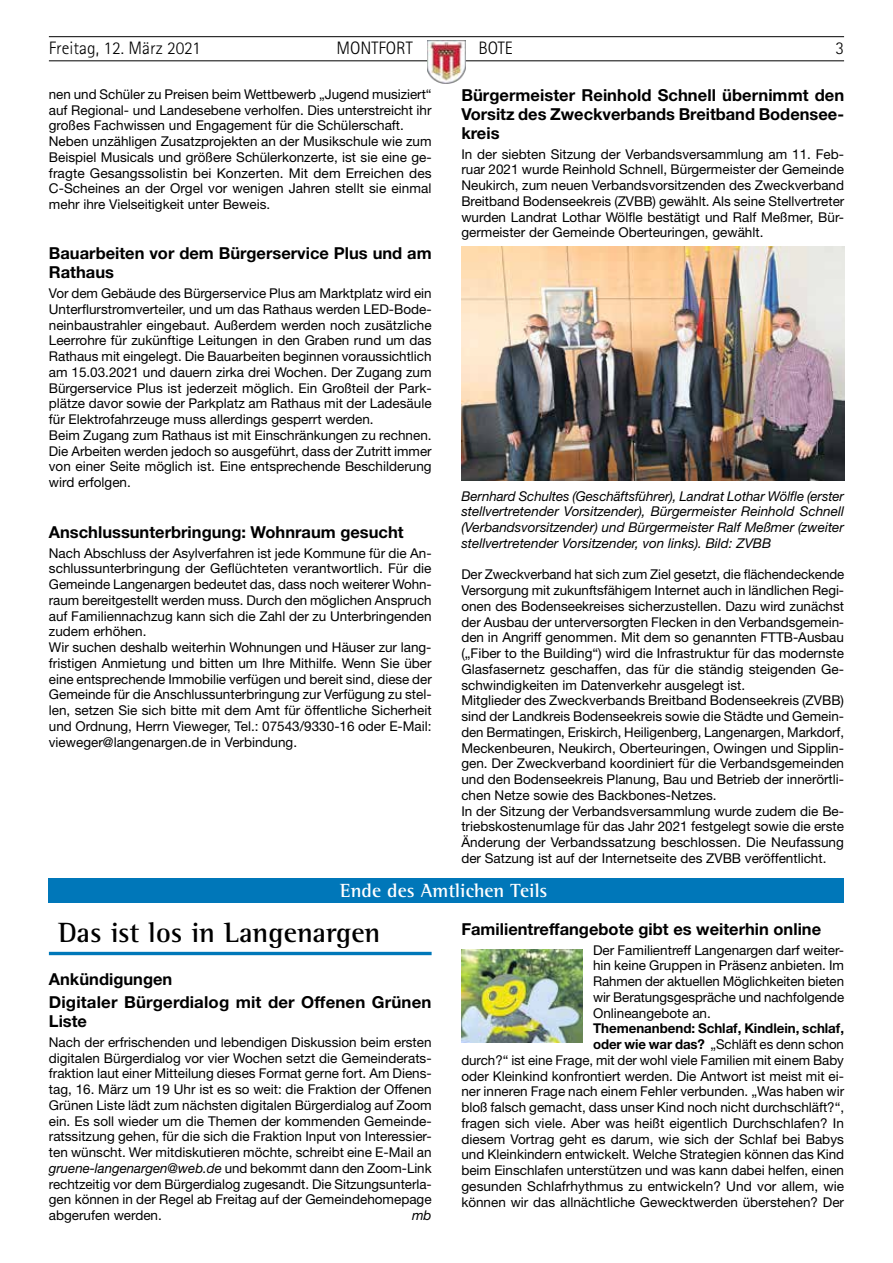
<style>
.page{position:relative;width:893px;height:1263px;background:#fff}
.page>*{position:absolute;margin:0;border:0;box-sizing:border-box;transform-origin:0 0}
.t1{font:700 28.5px "Rotis Semi Serif Std";color:#000}
.t2{font:700 19.5px "Rotis Semi Serif Std";color:#fff}
.t3{font:300 18px "Rotis Sans Serif Std";color:#000}
.t4{font:700 16.5px/18.8px "Helvetica Neue LT Std";color:#000}
.t5{font:13.5px/15.8px "Helvetica Neue LT Std";color:#000}
.t6{font:italic 13.5px/15.8px "Helvetica Neue LT Std";color:#000;text-align:justify}
.s1{font-style:italic}
.s2{font-weight:700}
</style>
<div class="page">
<hr style="left:49px;top:36px;width:795px;height:1px;background:#000">
<hr style="left:49px;top:60px;width:795px;height:1px;background:#000">
<img style="left:427px;top:40px;width:39px;height:43px">
<img style="left:461px;top:246px;width:383px;height:235px">
<div style="left:49px;top:878px;width:795px;height:24px;background:#0077b9"></div>
<hr style="left:49px;top:952px;width:383px;height:3px;background:#0078b9">
<img style="left:461px;top:949px;width:121px;height:93px">
<h3 class="t3" style="left:49px;top:38px;width:153px">Freitag, 12. März 2021</h3>
<h3 class="t3" style="left:336px;top:38px;width:78px">MONTFORT</h3>
<h3 class="t3" style="left:479px;top:38px;width:36px">BOTE</h3>
<h3 class="t3" style="left:835px;top:38px;width:10px">3</h3>
<p class="t5" style="left:49px;top:86px;width:384px">nen und Schüler zu Preisen beim Wettbewerb „Jugend musiziert“ auf Regional- und Landesebene verholfen. Dies unterstreicht ihr großes Fachwissen und Engagement für die Schülerschaft.<br>Neben unzähligen Zusatzprojekten an der Musikschule wie zum Beispiel Musicals und größere Schülerkonzerte, ist sie eine ge&shy;fragte Gesangssolistin bei Konzerten. Mit dem Erreichen des C-Scheines an der Orgel vor wenigen Jahren stellt sie einmal mehr ihre Vielseitigkeit unter Beweis.</p>
<p class="t4" style="left:49px;top:244px;width:384px">Bauarbeiten vor dem Bürgerservice Plus und am<br>Rathaus</p>
<p class="t5" style="left:49px;top:285px;width:384px">Vor dem Gebäude des Bürgerservice Plus am Marktplatz wird ein Unterflurstromverteiler, und um das Rathaus werden LED-Bode&shy;neinbaustrahler eingebaut. Außerdem werden noch zusätzliche Leerrohre für zukünftige Leitungen in den Graben rund um das Rathaus mit eingelegt. Die Bauarbeiten beginnen voraussichtlich am 15.03.2021 und dauern zirka drei Wochen. Der Zugang zum Bürgerservice Plus ist jederzeit möglich. Ein Großteil der Park&shy;plätze davor sowie der Parkplatz am Rathaus mit der Ladesäule für Elektrofahrzeuge muss allerdings gesperrt werden.<br>Beim Zugang zum Rathaus ist mit Einschränkungen zu rechnen.<br>Die Arbeiten werden jedoch so ausgeführt, dass der Zutritt immer von einer Seite möglich ist. Eine entsprechende Beschilderung wird erfolgen.</p>
<p class="t4" style="left:49px;top:522px;width:356px">Anschlussunterbringung: Wohnraum gesucht</p>
<p class="t5" style="left:49px;top:545px;width:384px">Nach Abschluss der Asylverfahren ist jede Kommune für die An&shy;schlussunterbringung der Geflüchteten verantwortlich. Für die Gemeinde Langenargen bedeutet das, dass noch weiterer Wohn&shy;raum bereitgestellt werden muss. Durch den möglichen Anspruch auf Familiennachzug kann sich die Zahl der zu Unterbringenden zudem erhöhen.<br>Wir suchen deshalb weiterhin Wohnungen und Häuser zur lang&shy;fristigen Anmietung und bitten um Ihre Mithilfe. Wenn Sie über eine entsprechende Immobilie verfügen und bereit sind, diese der Gemeinde für die Anschlussunterbringung zur Verfügung zu stel&shy;len, setzen Sie sich bitte mit dem Amt für öffentliche Sicherheit und Ordnung, Herrn Vieweger, Tel.: 07543/9330-16 oder E-Mail: vieweger@langenargen.de in Verbindung.</p>
<p class="t4" style="left:461px;top:85px;width:384px;text-align:justify">Bürgermeister Reinhold Schnell übernimmt den Vorsitz des Zweckverbands Breitband Bodensee&shy;kreis</p>
<p class="t5" style="left:461px;top:146px;width:384px;text-align:justify">In der siebten Sitzung der Verbandsversammlung am 11. Feb&shy;ruar 2021 wurde Reinhold Schnell, Bürgermeister der Gemeinde Neukirch, zum neuen Verbandsvorsitzenden des Zweckverband Breitband Bodenseekreis (ZVBB) gewählt. Als seine Stellvertreter wurden Landrat Lothar Wölfle bestätigt und Ralf Meßmer, Bür&shy;germeister der Gemeinde Oberteuringen, gewählt.</p>
<p class="t6" style="left:461px;top:488px;width:384px">Bernhard Schultes (Geschäftsführer), Landrat Lothar Wölfle (erster stellvertretender Vorsitzender), Bürgermeister Reinhold Schnell (Verbandsvorsitzender) und Bürgermeister Ralf Meßmer (zweiter stellvertretender Vorsitzender, von links). Bild: ZVBB</p>
<p class="t5" style="left:461px;top:566px;width:384px">Der Zweckverband hat sich zum Ziel gesetzt, die flächendeckende Versorgung mit zukunftsfähigem Internet auch in ländlichen Regi&shy;onen des Bodenseekreises sicherzustellen. Dazu wird zunächst der Ausbau der unterversorgten Flecken in den Verbandsgemein&shy;den in Angriff genommen. Mit dem so genannten FTTB-Ausbau („Fiber to the Building“) wird die Infrastruktur für das modernste Glasfasernetz geschaffen, das für die ständig steigenden Ge&shy;schwindigkeiten im Datenverkehr ausgelegt ist.<br>Mitglieder des Zweckverbands Breitband Bodenseekreis (ZVBB) sind der Landkreis Bodenseekreis sowie die Städte und Gemein&shy;den Bermatingen, Eriskirch, Heiligenberg, Langenargen, Markdorf, Meckenbeuren, Neukirch, Oberteuringen, Owingen und Sipplin&shy;gen. Der Zweckverband koordiniert für die Verbandsgemeinden und den Bodenseekreis Planung, Bau und Betrieb der innerörtli&shy;chen Netze sowie des Backbones-Netzes.<br>In der Sitzung der Verbandsversammlung wurde zudem die Be&shy;triebskostenumlage für das Jahr 2021 festgelegt sowie die erste Änderung der Verbandssatzung beschlossen. Die Neufassung der Satzung ist auf der Internetseite des ZVBB veröffentlicht.</p>
<h2 class="t2" style="left:340px;top:878px;width:208px">Ende des Amtlichen Teils</h2>
<h1 class="t1" style="left:58px;top:916px;width:323px">Das ist los in Langenargen</h1>
<p class="t4" style="left:49px;top:967px;width:384px;line-height:23px">Ankündigungen<br>Digitaler Bürgerdialog mit der Offenen Grünen</p>
<p class="t4" style="left:49px;top:1011px;width:40px">Liste</p>
<p class="t5" style="left:49px;top:1034px;width:384px;text-align:justify">Nach der erfrischenden und lebendigen Diskussion beim ersten digitalen Bürgerdialog vor vier Wochen setzt die Gemeinderats&shy;fraktion laut einer Mitteilung dieses Format gerne fort. Am Diens&shy;tag, 16. März um 19 Uhr ist es so weit: die Fraktion der Offenen Grünen Liste lädt zum nächsten digitalen Bürgerdialog auf Zoom ein. Es soll wieder um die Themen der kommenden Gemeinde&shy;ratssitzung gehen, für die sich die Fraktion Input von Interessier&shy;ten wünscht. Wer mitdiskutieren möchte, schreibt eine E-Mail an <span class="s1">gruene-langenargen@web.de</span> und bekommt dann den Zoom-Link rechtzeitig vor dem Bürgerdialog zugesandt. Die Sitzungsunterla&shy;gen können in der Regel ab Freitag auf der Gemeindehomepage abgerufen werden.</p>
<p class="t4" style="left:461px;top:919px;width:361px">Familientreffangebote gibt es weiterhin online</p>
<p class="t5" style="left:593px;top:942px;width:253px;text-align:justify">Der Familientreff Langenargen darf weiter&shy;hin keine Gruppen in Präsenz anbieten. Im Rahmen der aktuellen Möglichkeiten bieten wir Beratungsgespräche und nachfolgende Onlineangebote an.</p>
<p class="t5" style="left:461px;top:1020px;width:384px;text-align:right"><span class="s2">Themenanbend: Schlaf, Kindlein, schlaf,<br>oder wie war das?</span> „Schläft es denn schon<br>durch?“ ist eine Frage, mit der wohl viele Familien mit einem Baby oder Kleinkind konfrontiert werden. Die Antwort ist meist mit ei&shy;ner inneren Frage nach einem Fehler verbunden. „Was haben wir bloß falsch gemacht, dass unser Kind noch nicht durchschläft?“, fragen sich viele. Aber was heißt eigentlich Durchschlafen? In diesem Vortrag geht es darum, wie sich der Schlaf bei Babys und Kleinkindern entwickelt. Welche Strategien können das Kind beim Einschlafen unterstützen und was kann dabei helfen, einen gesunden Schlafrhythmus zu entwickeln? Und vor allem, wie können wir das allnächtliche Gewecktwerden überstehen? Der</p>
<p class="t6" style="left:412px;top:1207px;width:21px">mb</p>
</div>
